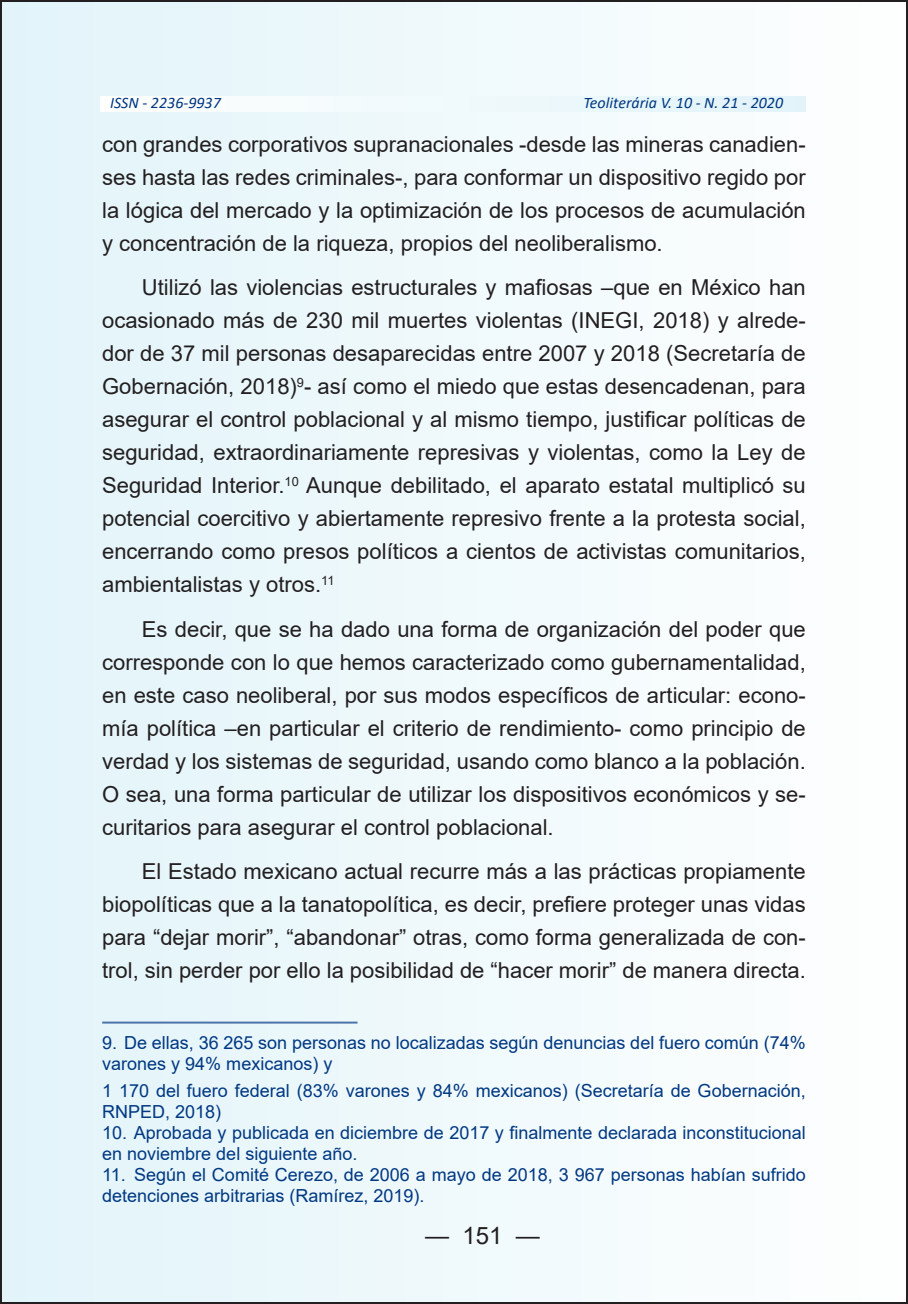
<style>
.page{position:relative;width:908px;height:1304px;background:#fff}
.page>*{position:absolute;margin:0;border:0;box-sizing:border-box;transform-origin:0 0}
.t1{font:24px "Arial";color:#231f20}
.t2{font:22px/33px "Arial";color:#231f20;text-align:justify}
.t3{font:18px/21px "Arial";color:#003882}
.t4{font:italic 16px "Calibri";color:#003882}
</style>
<div class="page">
<div style="left:1px;top:1px;width:905px;height:1302px;background:linear-gradient(to right,#e1f4fa,#fefefe)"></div>
<svg style="left:100px;top:96px;width:705px;height:15px"></svg>
<hr style="left:102px;top:1022px;width:255px;height:2px;background:#4d74a8">
<p class="t4" style="left:110px;top:92px;width:112px">ISSN - 2236-9937</p>
<p class="t4" style="left:583px;top:92px;width:201px">Teoliterária V. 10 - N. 21 - 2020</p>
<p class="t2" style="left:102px;top:128px;width:704px">con grandes corporativos supranacionales -desde las mineras canadien&shy;ses hasta las redes criminales-, para conformar un dispositivo regido por la lógica del mercado y la optimización de los procesos de acumulación y concentración de la riqueza, propios del neoliberalismo.</p>
<p class="t2" style="left:102px;top:271px;width:705px;text-indent:40px">Utilizó las violencias estructurales y mafiosas –que en México han ocasionado más de 230 mil muertes violentas (INEGI, 2018) y alrede&shy;dor de 37 mil personas desaparecidas entre 2007 y 2018 (Secretaría de Gobernación, 2018)<sup>9</sup>- así como el miedo que estas desencadenan, para asegurar el control poblacional y al mismo tiempo, justificar políticas de seguridad, extraordinariamente represivas y violentas, como la Ley de Seguridad Interior.<sup>10</sup> Aunque debilitado, el aparato estatal multiplicó su potencial coercitivo y abiertamente represivo frente a la protesta social, encerrando como presos políticos a cientos de activistas comunitarios, ambientalistas y otros.<sup>11</sup></p>
<p class="t2" style="left:102px;top:612px;width:705px;text-indent:40px">Es decir, que se ha dado una forma de organización del poder que corresponde con lo que hemos caracterizado como gubernamentalidad, en este caso neoliberal, por sus modos específicos de articular: econo&shy;mía política –en particular el criterio de rendimiento- como principio de verdad y los sistemas de seguridad, usando como blanco a la población.<br>O sea, una forma particular de utilizar los dispositivos económicos y se&shy;curitarios para asegurar el control poblacional.</p>
<p class="t2" style="left:102px;top:855px;width:704px;text-indent:40px">El Estado mexicano actual recurre más a las prácticas propiamente biopolíticas que a la tanatopolítica, es decir, prefiere proteger unas vidas para “dejar morir”, “abandonar” otras, como forma generalizada de con&shy;trol, sin perder por ello la posibilidad de “hacer morir” de manera directa.</p>
<p class="t3" style="left:102px;top:1032px;width:704px">9. De ellas, 36 265 son personas no localizadas según denuncias del fuero común (74% varones y 94% mexicanos) y</p>
<p class="t3" style="left:102px;top:1080px;width:704px">1 170 del fuero federal (83% varones y 84% mexicanos) (Secretaría de Gobernación,<br>RNPED, 2018)</p>
<p class="t3" style="left:102px;top:1122px;width:704px">10. Aprobada y publicada en diciembre de 2017 y finalmente declarada inconstitucional en noviembre del siguiente año.</p>
<p class="t3" style="left:102px;top:1164px;width:704px">11. Según el Comité Cerezo, de 2006 a mayo de 2018, 3 967 personas habían sufrido detenciones arbitrarias (Ramírez, 2019).</p>
<p class="t1" style="left:425px;top:1218px;width:116px">— 151 —</p>
</div>
